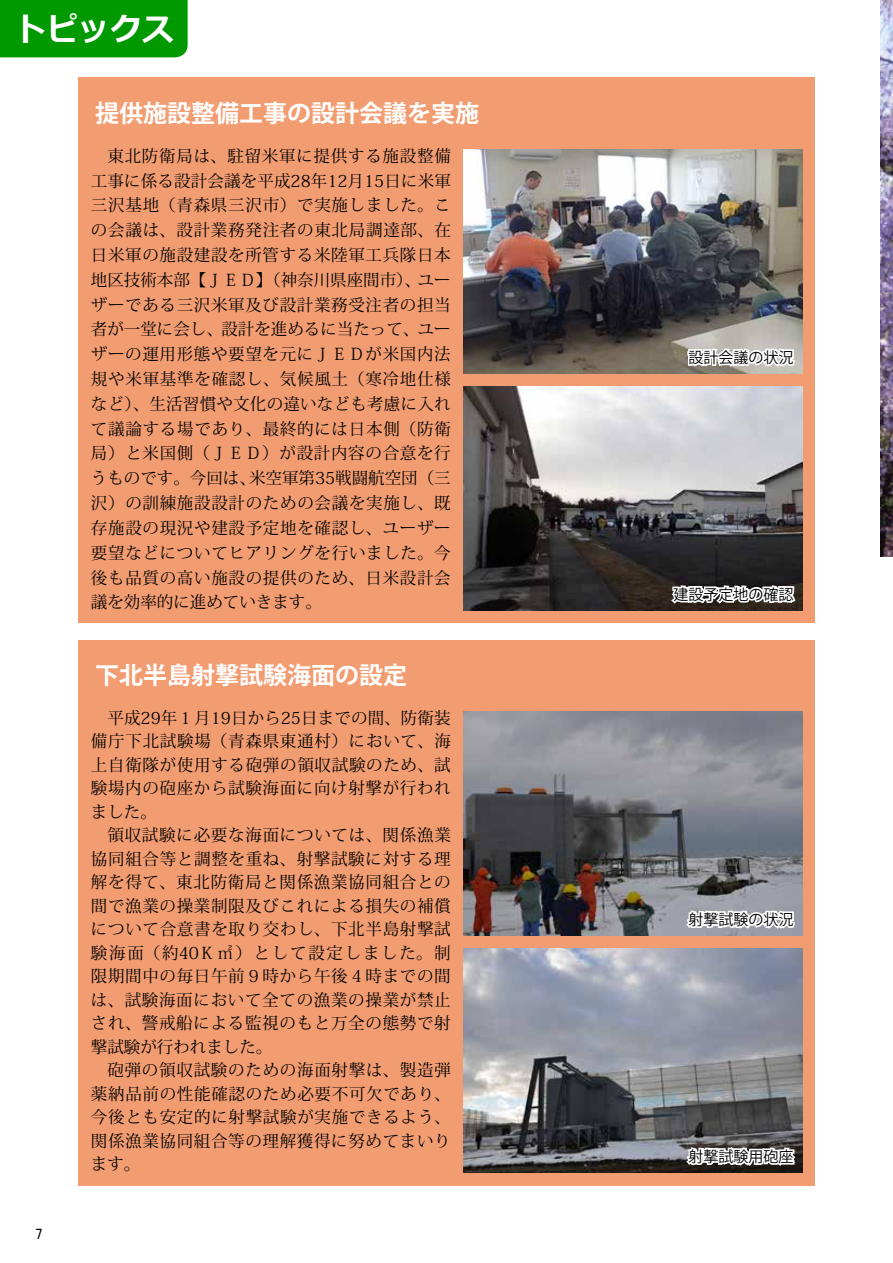
<style>
.page{position:relative;width:893px;height:1263px;background:#fff}
.page>*{position:absolute;margin:0;border:0;box-sizing:border-box;transform-origin:0 0}
.t1{font:700 31.95px "Meiryo";color:#fff}
.t2{font:700 24px "Koz Go Pro";color:#fff}
.t3{font:16.5px/23.5px "Koz Min Pro";letter-spacing:.04em;color:#000;text-align:justify}
.t4{font:16.5px "Koz Min Pro";color:#000}
.t5{font:16.5px "Koz Min Pro";letter-spacing:.015em;color:#000}
.t6{font:15px "Koz Go Pro";color:#000}
.t7{font:15px "MS P Gothic";color:#000}
</style>
<div class="page">
<img style="left:880px;top:0;width:13px;height:557px">
<div style="left:0;top:0;width:188px;height:57px;background:#090"></div>
<div style="left:78px;top:78px;width:737px;height:545px;background:#f29c71"></div>
<img style="left:464px;top:386px;width:338px;height:224px">
<svg style="left:668px;top:535px;width:130px;height:71px;background:#504f4f"></svg>
<img style="left:464px;top:149px;width:338px;height:224px">
<svg style="left:686px;top:319px;width:110px;height:55px;background:#c0bdb7"></svg>
<div style="left:78px;top:640px;width:737px;height:545px;background:#f29c71"></div>
<img style="left:464px;top:948px;width:338px;height:224px">
<svg style="left:683px;top:1136px;width:115px;height:37px;background:#8d8b8a"></svg>
<img style="left:464px;top:711px;width:338px;height:224px">
<svg style="left:683px;top:881px;width:113px;height:55px;background:#a8aaaf"></svg>
<h1 class="t1" style="left:15px;top:7px;width:161px">トピックス</h1>
<h2 class="t2" style="left:95px;top:97px;width:385px">提供施設整備工事の設計会議を実施</h2>
<p class="t3" style="left:91px;top:143px;width:361px;line-height:24.8px;text-align:right">東北防衛局は、駐留米軍に提供する施設整備工事に係る設計会議を平成28年12月15日に米軍三沢基地（青森県三沢市）で実施しました。この会議は、設計業務発注者の東北局調達部、在日米軍の施設建設を所管する米陸軍工兵隊日本ユー</p>
<p class="t4" style="left:91px;top:268px;width:331px">地区技術本部【ＪＥＤ】（神奈川県座間市）、</p>
<p class="t3" style="left:91px;top:292px;width:361px">ザーである三沢米軍及び設計業務受注者の担当</p>
<p class="t4" style="left:91px;top:318px;width:361px">者が一堂に会し、設計を進めるに当たって、ユー</p>
<p class="t3" style="left:91px;top:342px;width:361px">ザーの運用形態や要望を元にＪＥＤが米国内法</p>
<p class="t3" style="left:91px;top:367px;width:361px">規や米軍基準を確認し、気候風土（寒冷地仕様</p>
<p class="t5" style="left:91px;top:392px;width:361px">など）、生活習慣や文化の違いなども考慮に入れ</p>
<p class="t3" style="left:91px;top:416px;width:361px">て議論する場であり、最終的には日本側（防衛</p>
<p class="t3" style="left:91px;top:441px;width:361px">局）と米国側（ＪＥＤ）が設計内容の合意を行</p>
<p class="t4" style="left:249px;top:466px;width:203px">米空軍第35戦闘航空団（三</p>
<p class="t3" style="left:91px;top:465px;width:361px;line-height:24.8px;text-align:left">うものです。今回は、<br>沢）の訓練施設設計のための会議を実施し、既存施設の現況や建設予定地を確認し、ユーザー要望などについてヒアリングを行いました。今後も品質の高い施設の提供のため、日米設計会議を効率的に進めていきます。</p>
<h2 class="t2" style="left:95px;top:659px;width:313px">下北半島射撃試験海面の設定</h2>
<p class="t7" style="left:35px;top:1226px;width:9px">7</p>
<p class="t3" style="left:91px;top:705px;width:361px;text-indent:16px">平成29年１月19日から25日までの間、防衛装備庁下北試験場（青森県東通村）において、海上自衛隊が使用する砲弾の領収試験のため、試験場内の砲座から試験海面に向け射撃が行われました。</p>
<p class="t3" style="left:91px;top:823px;width:361px;text-indent:16px">領収試験に必要な海面については、関係漁業協同組合等と調整を重ね、射撃試験に対する理解を得て、東北防衛局と関係漁業協同組合との間で漁業の操業制限及びこれによる損失の補償について合意書を取り交わし、下北半島射撃試験海面（約40Ｋ㎡）として設定しました。制限期間中の毎日午前９時から午後４時までの間は、試験海面において全ての漁業の操業が禁止され、警戒船による監視のもと万全の態勢で射撃試験が行われました。</p>
<p class="t3" style="left:91px;top:1058px;width:361px;text-indent:16px">砲弾の領収試験のための海面射撃は、製造弾薬納品前の性能確認のため必要不可欠であり、今後とも安定的に射撃試験が実施できるよう、関係漁業協同組合等の理解獲得に努めてまいります。</p>
<p class="t6" style="left:688px;top:348px;width:107px">設計会議の状況</p>
<p class="t6" style="left:673px;top:585px;width:122px">建設予定地の確認</p>
<p class="t6" style="left:688px;top:910px;width:107px">射撃試験の状況</p>
<p class="t6" style="left:688px;top:1147px;width:107px">射撃試験用砲座</p>
</div>
